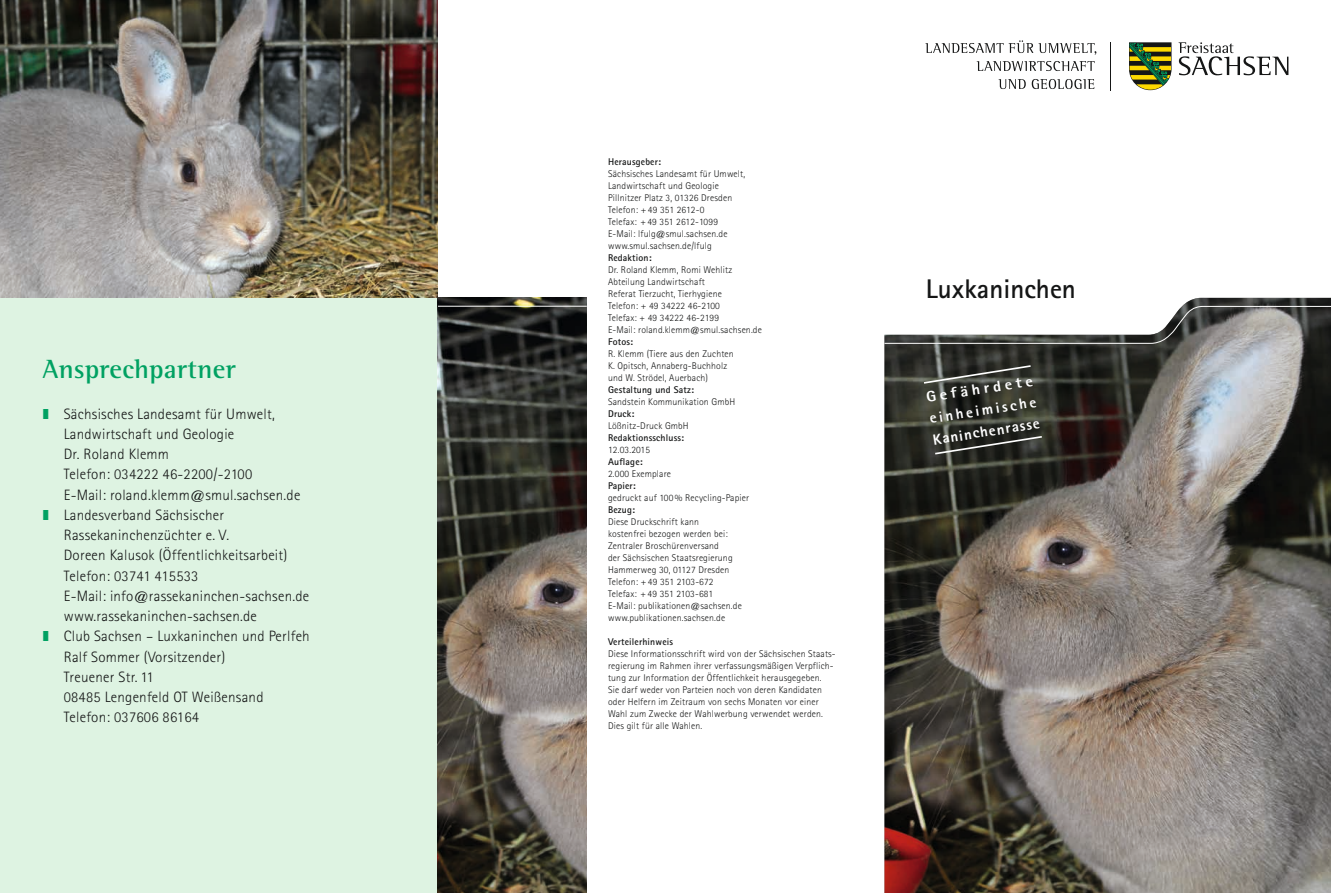
<style>
.page{position:relative;width:1331px;height:893px;background:#fff}
.page>*{position:absolute;margin:0;border:0;box-sizing:border-box;transform-origin:0 0}
.t1{font:700 27px "Rotis Semi Serif";letter-spacing:.015em;color:#00a162}
.t2{font:700 27px "Rotis Sans Serif";color:#151616}
.t3{font:300 15px "Rotis Sans Serif";letter-spacing:.015em;color:#151616}
.t4{font:800 15px "Rotis Sans Serif";color:#fff;scale:1.08 1}
.t5{font:800 14.85px/21.5px "Rotis Sans Serif";color:#fff}
.t6{font:300 9.75px/12px "Rotis Sans Serif";letter-spacing:.015em;color:#151616}
.t7{font:700 9.75px "Rotis Sans Serif";letter-spacing:.015em;color:#151616}
.s1{font-family:"Sandstein Zapf 0 wt";font-weight:400;color:#00a162}
</style>
<div class="page">
<div style="left:0;top:298px;width:438px;height:595px;background:#def3e2"></div>
<img style="left:884px;top:298px;width:447px;height:595px">
<svg style="left:884px;top:306px;width:447px;height:38px"></svg>
<img style="left:438px;top:298px;width:149px;height:595px">
<hr style="left:438px;top:306px;width:149px;height:1px;background:#fff">
<img style="left:0;top:0;width:438px;height:298px">
<svg style="left:1178px;top:42px;width:110px;height:33px"></svg>
<svg style="left:1129px;top:42px;width:42px;height:48px;background:#707b2f"></svg>
<hr style="left:1110px;top:42px;width:1px;height:49px;background:#151616">
<svg style="left:925px;top:40px;width:171px;height:15px"></svg>
<svg style="left:976px;top:61px;width:119px;height:10px"></svg>
<svg style="left:998px;top:79px;width:28px;height:10px"></svg>
<svg style="left:1032px;top:79px;width:62px;height:10px"></svg>
<svg style="left:922px;top:364px;width:110px;height:21px;background:#4a4c47"></svg>
<svg style="left:933px;top:435px;width:111px;height:21px;background:#393a35"></svg>
<h1 class="t1" style="left:43px;top:353px;width:195px">Ansprechpartner</h1>
<h2 class="t3" style="left:43px;top:405px;width:234px"><span class="s1">N</span> Sächsisches Landesamt für Umwelt,</h2>
<h2 class="t3" style="left:64px;top:425px;width:172px">Landwirtschaft und Geologie</h2>
<h2 class="t3" style="left:64px;top:445px;width:107px">Dr. Roland Klemm</h2>
<h2 class="t3" style="left:64px;top:466px;width:190px">Telefon: 034222 46-2200/-2100</h2>
<h2 class="t3" style="left:64px;top:486px;width:238px">E-Mail: roland.klemm@smul.sachsen.de</h2>
<h2 class="t3" style="left:43px;top:506px;width:183px"><span class="s1">N</span> Landesverband Sächsischer</h2>
<h2 class="t3" style="left:64px;top:526px;width:167px">Rassekaninchenzüchter e. V.</h2>
<h2 class="t3" style="left:64px;top:547px;width:225px">Doreen Kalusok (Öffentlichkeitsarbeit)</h2>
<h2 class="t3" style="left:64px;top:567px;width:136px">Telefon: 03741 415533</h2>
<h2 class="t3" style="left:64px;top:587px;width:247px">E-Mail: info@rassekaninchen-sachsen.de</h2>
<h2 class="t3" style="left:64px;top:607px;width:195px">www.rassekaninchen-sachsen.de</h2>
<h2 class="t3" style="left:43px;top:628px;width:269px"><span class="s1">N</span> Club Sachsen – Luxkaninchen und Perlfeh</h2>
<h2 class="t3" style="left:64px;top:648px;width:163px">Ralf Sommer (Vorsitzender)</h2>
<h2 class="t3" style="left:64px;top:668px;width:91px">Treuener Str. 11</h2>
<h2 class="t3" style="left:64px;top:688px;width:201px">08485 Lengenfeld OT Weißensand</h2>
<h2 class="t3" style="left:64px;top:709px;width:137px">Telefon: 037606 86164</h2>
<p class="t7" style="left:608px;top:155px;width:54px">Herausgeber:</p>
<p class="t6" style="left:608px;top:167px;width:139px">Sächsisches Landesamt für Umwelt,<br>Landwirtschaft und Geologie<br>Pillnitzer Platz 3, 01326 Dresden<br>Telefon: + 49 351 2612-0<br>Telefax: + 49 351 2612-1099<br>E-Mail: lfulg@smul.sachsen.de www.smul.sachsen.de/lfulg</p>
<p class="t7" style="left:608px;top:251px;width:45px">Redaktion:</p>
<p class="t6" style="left:608px;top:264px;width:155px">Dr. Roland Klemm, Romi Wehlitz<br>Abteilung Landwirtschaft<br>Referat Tierzucht, Tierhygiene<br>Telefon: + 49 34222 46-2100<br>Telefax: + 49 34222 46-2199<br>E-Mail: roland.klemm@smul.sachsen.de</p>
<p class="t7" style="left:608px;top:335px;width:26px">Fotos:</p>
<p class="t6" style="left:608px;top:348px;width:127px">R. Klemm (Tiere aus den Zuchten<br>K. Opitsch, Annaberg-Buchholz und W. Strödel, Auerbach)</p>
<p class="t7" style="left:608px;top:383px;width:87px">Gestaltung und Satz:</p>
<p class="t6" style="left:608px;top:396px;width:129px">Sandstein Kommunikation GmbH</p>
<p class="t7" style="left:608px;top:407px;width:28px">Druck:</p>
<p class="t6" style="left:608px;top:420px;width:82px">Lößnitz-Druck GmbH</p>
<p class="t7" style="left:608px;top:431px;width:77px">Redaktionsschluss:</p>
<p class="t6" style="left:608px;top:444px;width:44px">12.03.2015</p>
<p class="t7" style="left:608px;top:455px;width:36px">Auflage:</p>
<p class="t6" style="left:608px;top:468px;width:65px">2.000 Exemplare</p>
<p class="t7" style="left:608px;top:479px;width:29px">Papier:</p>
<p class="t6" style="left:608px;top:492px;width:143px">gedruckt auf 100% Recycling-Papier</p>
<p class="t7" style="left:608px;top:503px;width:28px">Bezug:</p>
<p class="t6" style="left:608px;top:516px;width:135px">Diese Druckschrift kann<br>kostenfrei bezogen werden bei:<br>Zentraler Broschürenversand<br>der Sächsischen Staatsregierung<br>Hammerweg 30, 01127 Dresden<br>Telefon: + 49 351 2103-672<br>Telefax: + 49 351 2103-681<br>E-Mail: publikationen@sachsen.de www.publikationen.sachsen.de</p>
<p class="t7" style="left:608px;top:635px;width:67px">Verteilerhinweis</p>
<p class="t6" style="left:608px;top:648px;width:229px">Diese Informationsschrift wird von der Sächsischen Staats&shy;regierung im Rahmen ihrer verfassungsmäßigen Verpflich&shy;tung zur Information der Öffentlichkeit herausgegeben.<br>Sie darf weder von Parteien noch von deren Kandidaten oder Helfern im Zeitraum von sechs Monaten vor einer Wahl zum Zwecke der Wahlwerbung verwendet werden.<br>Dies gilt für alle Wahlen.</p>
<h1 class="t2" style="left:926px;top:271px;width:152px">Luxkaninchen</h1>
<h2 class="t4" style="left:925px;top:388px;width:101px;rotate:-9deg">Gefährdete</h2>
<h3 class="t5" style="left:928px;top:408px;width:109px;rotate:-9deg">einheimische<br>Kaninchenrasse</h3>
</div>
